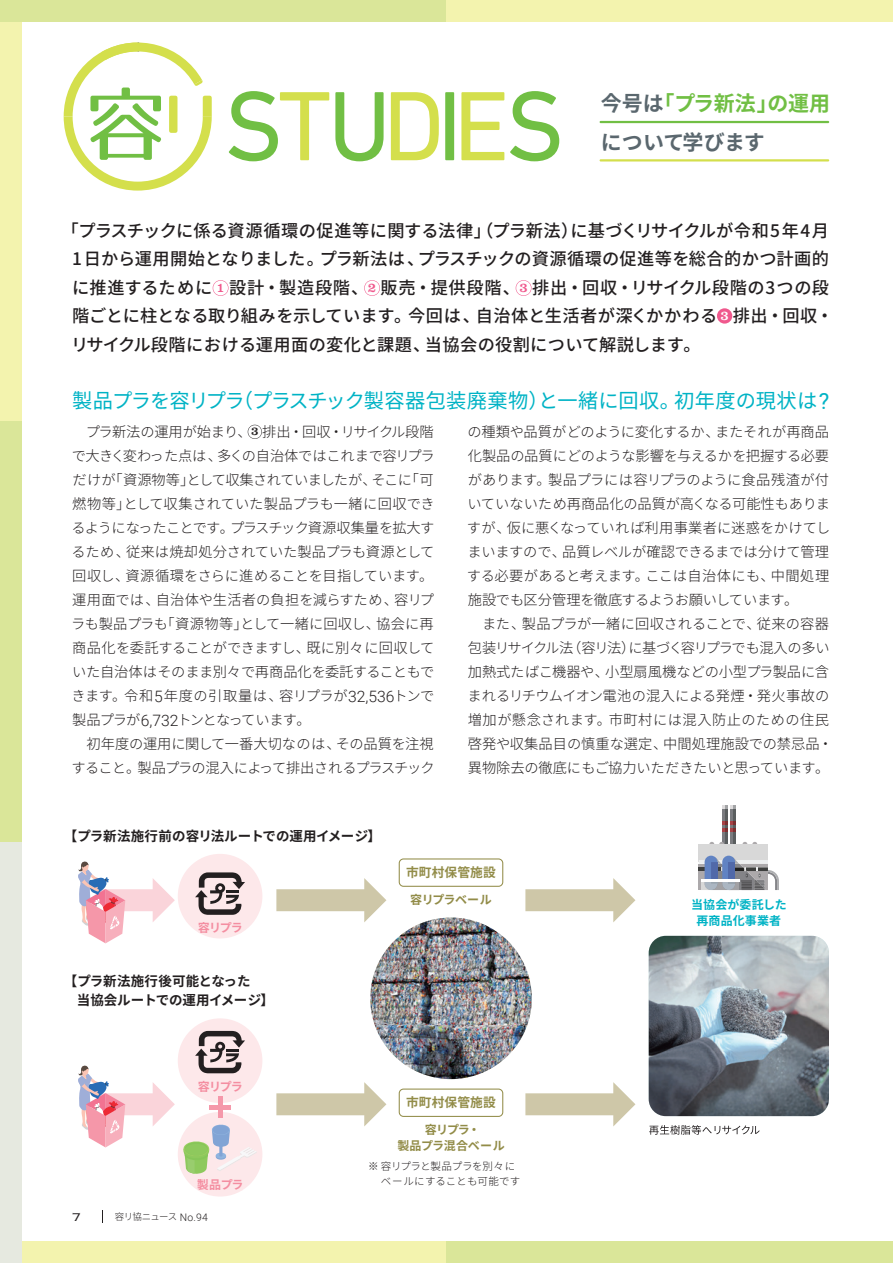
<style>
.page{position:relative;width:893px;height:1263px;background:#fff}
.page>*{position:absolute;margin:0;border:0;box-sizing:border-box;transform-origin:0 0}
.t1{font:100.05px "DIN Next LT Pro";letter-spacing:-.065em;color:#71bf44}
.t2{font:700 21px/38.8px "Noto Sans CJ Kjp";letter-spacing:-.005em;color:#5a676e}
.t3{font:20.25px "Noto Sans CJ Kjp";color:#00b3c5}
.t4{font:500 17.25px/28.5px "Noto Sans CJ Kjp";letter-spacing:.01em;color:#231f20}
.t5{font:300 15px "Copperplate";color:#231f20}
.t6{font:300 14.25px/24px "Noto Sans CJ Kjp";letter-spacing:-.015em;color:#231f20}
.t7{font:700 13.5px/19.5px "Noto Sans CJ Kjp";letter-spacing:-.005em;color:#231f20}
.t8{font:700 12.75px "Noto Sans CJ Kjp";letter-spacing:.005em;color:#928c48}
.t9{font:700 12px/16.5px "Noto Sans CJ Kjp";letter-spacing:.01em;color:#00b3c5;text-align:center}
.t10{font:700 12px/16.5px "Noto Sans CJ Kjp";letter-spacing:-.02em;color:#928c48;text-align:center}
.t11{font:700 12px "Noto Sans CJ Kjp";letter-spacing:-.07em;color:#f598aa}
.t12{font:700 12px "Noto Sans CJ Kjp";letter-spacing:-.04em;color:#928c48}
.t13{font:700 12px "Noto Sans CJ Kjp";color:#f48ea1}
.t14{font:300 10.5px "Noto Sans CJ Kjp";letter-spacing:-.025em;color:#231f20}
.t15{font:300 10.5px "Noto Sans CJ Kjp";letter-spacing:.005em;color:#231f20}
.t16{font:300 9.45px "Noto Sans CJ Kjp";letter-spacing:-.07em;color:#231f20}
.s1{color:#d4df4c}
.s2{color:#71bf44}
.s3{font-family:"Clarendon LT Std";font-weight:400;font-size:13.5px;color:#f0588d}
.s4{font-family:"Clarendon LT Std";font-weight:400;font-size:13.5px;color:#fff}
.s5{font-family:"Roboto";font-size:22.35px}
.s6{font-family:"Clarendon LT Std";font-weight:400;font-size:12.15px}
.s7{font-family:"Roboto";font-size:15.75px}
.s8{font-family:"Roboto";font-size:10.35px}
</style>
<div class="page">
<div style="left:0;top:0;width:21px;height:421px;background:#f3f3ae"></div>
<div style="left:0;top:0;width:446px;height:21px;background:#dae699"></div>
<div style="left:0;top:1242px;width:446px;height:21px;background:#f3f3ae"></div>
<div style="left:0;top:421px;width:21px;height:421px;background:#dae699"></div>
<div style="left:446px;top:0;width:447px;height:21px;background:#f3f3ae"></div>
<div style="left:446px;top:1242px;width:447px;height:21px;background:#dae699"></div>
<div style="left:0;top:842px;width:21px;height:421px;background:#e6e9e0"></div>
<svg style="left:64px;top:42px;width:148px;height:149px"></svg>
<hr style="left:600px;top:121px;width:229px;height:2px;background:#71bf44">
<hr style="left:600px;top:159px;width:229px;height:2px;background:#d4df4c">
<svg style="left:248px;top:425px;width:14px;height:14px"></svg>
<svg style="left:213px;top:280px;width:15px;height:16px"></svg>
<svg style="left:364px;top:280px;width:16px;height:16px"></svg>
<svg style="left:516px;top:280px;width:15px;height:16px"></svg>
<div style="left:717px;top:308px;width:15px;height:16px;background:#f0588d;border-radius:50%"></div>
<svg style="left:649px;top:1125px;width:111px;height:10px"></svg>
<div style="left:178px;top:1018px;width:84px;height:85px;background:#fde8ea;border-radius:50%"></div>
<div style="left:178px;top:1112px;width:84px;height:84px;background:#fde8ea;border-radius:50%"></div>
<img style="left:370px;top:917px;width:162px;height:108px">
<img style="left:375px;top:1025px;width:152px;height:54px">
<svg style="left:276px;top:1082px;width:110px;height:44px"></svg>
<svg style="left:525px;top:1082px;width:110px;height:44px"></svg>
<svg style="left:276px;top:878px;width:110px;height:44px"></svg>
<svg style="left:525px;top:878px;width:110px;height:44px"></svg>
<img style="left:649px;top:936px;width:180px;height:180px">
<div style="left:178px;top:854px;width:84px;height:84px;background:#fde8ea;border-radius:50%"></div>
<svg style="left:195px;top:872px;width:50px;height:43px"></svg>
<svg style="left:195px;top:1031px;width:50px;height:42px"></svg>
<svg style="left:399px;top:858px;width:104px;height:29px"></svg>
<svg style="left:399px;top:1088px;width:104px;height:29px"></svg>
<div style="left:209px;top:1105px;width:22px;height:5px;background:#f598aa"></div>
<hr style="left:218px;top:1097px;width:4px;height:21px;background:#f598aa">
<svg style="left:183px;top:1124px;width:74px;height:66px"></svg>
<svg style="left:78px;top:861px;width:97px;height:82px"></svg>
<svg style="left:78px;top:1065px;width:97px;height:82px"></svg>
<svg style="left:709px;top:805px;width:27px;height:39px"></svg>
<svg style="left:742px;top:842px;width:15px;height:2px"></svg>
<div style="left:699px;top:844px;width:69px;height:18px;background:#d8d8d8"></div>
<svg style="left:699px;top:856px;width:80px;height:34px"></svg>
<hr style="left:701px;top:880px;width:38px;height:2px;background:#fff">
<svg style="left:102px;top:1210px;width:1px;height:13px"></svg>
<h1 class="t1" style="left:224px;top:68px;width:342px">S<span class="s1">T</span>U<span class="s1">D</span>I<span class="s1">E</span>S</h1>
<h2 class="t2" style="left:601px;top:85px;width:231px">今号は<span class="s2">「プラ新法」の運用</span>について学びます</h2>
<p class="t4" style="left:71px;top:217px;width:764px;text-indent:-10px">「プラスチックに係る資源循環の促進等に関する法律」（プラ新法）に基づくリサイクルが令和5年4月1日から運用開始となりました。プラ新法は、プラスチックの資源循環の促進等を総合的かつ計画的に推進するために <span class="s3">1</span> 設計・製造段階、<span class="s3">2</span> 販売・提供段階、<span class="s3">3</span> 排出・回収・リサイクル段階の3つの段階ごとに柱となる取り組みを示しています。今回は、自治体と生活者が深くかかわる <span class="s4">3</span> 排出・回収・リサイクル段階における運用面の変化と課題、当協会の役割について解説します。</p>
<h3 class="t3" style="left:72px;top:389px;width:758px">製品プラを容リプラ（プラスチック製容器包装廃棄物）と一緒に回収。初年度の現状は<span class="s5">?</span></h3>
<p class="t6" style="left:71px;top:420px;width:378px;text-indent:14px">プラ新法の運用が始まり、<span class="s6">3</span> 排出・回収・リサイクル段階で大きく変わった点は、多くの自治体ではこれまで容リプラだけが「資源物等」として収集されていましたが、そこに「可燃物等」として収集されていた製品プラも一緒に回収できるようになったことです。プラスチック資源収集量を拡大するため、従来は焼却処分されていた製品プラも資源として回収し、資源循環をさらに進めることを目指しています。　運用面では、自治体や生活者の負担を減らすため、容リプラも製品プラも「資源物等」として一緒に回収し、協会に再商品化を委託することができますし、既に別々に回収していた自治体はそのまま別々で再商品化を委託することもできます。令和<span class="s7">5</span>年度の引取量は、容リプラが<span class="s7">32,536</span>トンで製品プラが<span class="s7">6,732</span>トンとなっています。<br>　初年度の運用に関して一番大切なのは、その品質を注視すること。製品プラの混入によって排出されるプラスチック</p>
<p class="t6" style="left:467px;top:420px;width:367px">の種類や品質がどのように変化するか、またそれが再商品化製品の品質にどのような影響を与えるかを把握する必要があります。製品プラには容リプラのように食品残渣が付いていないため再商品化の品質が高くなる可能性もありますが、仮に悪くなっていれば利用事業者に迷惑をかけてしまいますので、品質レベルが確認できるまでは分けて管理する必要があると考えます。ここは自治体にも、中間処理施設でも区分管理を徹底するようお願いしています。<br>　また、製品プラが一緒に回収されることで、従来の容器包装リサイクル法（容リ法）に基づく容リプラでも混入の多い加熱式たばこ機器や、小型扇風機などの小型プラ製品に含まれるリチウムイオン電池の混入による発煙・発火事故の増加が懸念されます。市町村には混入防止のための住民啓発や収集品目の慎重な選定、中間処理施設での禁忌品・異物除去の徹底にもご協力いただきたいと思っています。</p>
<p class="t7" style="left:64px;top:826px;width:319px">【プラ新法施行前の容リ法ルートでの運用イメージ】</p>
<p class="t11" style="left:198px;top:921px;width:47px">容リプラ</p>
<p class="t7" style="left:77px;top:971px;width:199px;text-indent:-13px">【プラ新法施行後可能となった<br>当協会ルートでの運用イメージ】</p>
<p class="t13" style="left:198px;top:1079px;width:47px">容リプラ</p>
<p class="t8" style="left:406px;top:865px;width:91px">市町村保管施設</p>
<p class="t12" style="left:410px;top:892px;width:83px">容リプラベール</p>
<p class="t9" style="left:691px;top:896px;width:97px">当協会が委託した再商品化事業者</p>
<p class="t8" style="left:406px;top:1095px;width:91px">市町村保管施設</p>
<p class="t10" style="left:397px;top:1121px;width:109px">容リプラ・<br>製品プラ混合ベール</p>
<p class="t14" style="left:368px;top:1160px;width:149px">※ 容リプラと製品プラを別々に</p>
<p class="t11" style="left:197px;top:1178px;width:48px">製品プラ</p>
<p class="t15" style="left:381px;top:1175px;width:141px">ベールにすることも可能です</p>
<p class="t5" style="left:72px;top:1207px;width:11px">7</p>
<p class="t16" style="left:115px;top:1211px;width:95px">容リ協ニュース <span class="s8">No.94</span></p>
</div>
